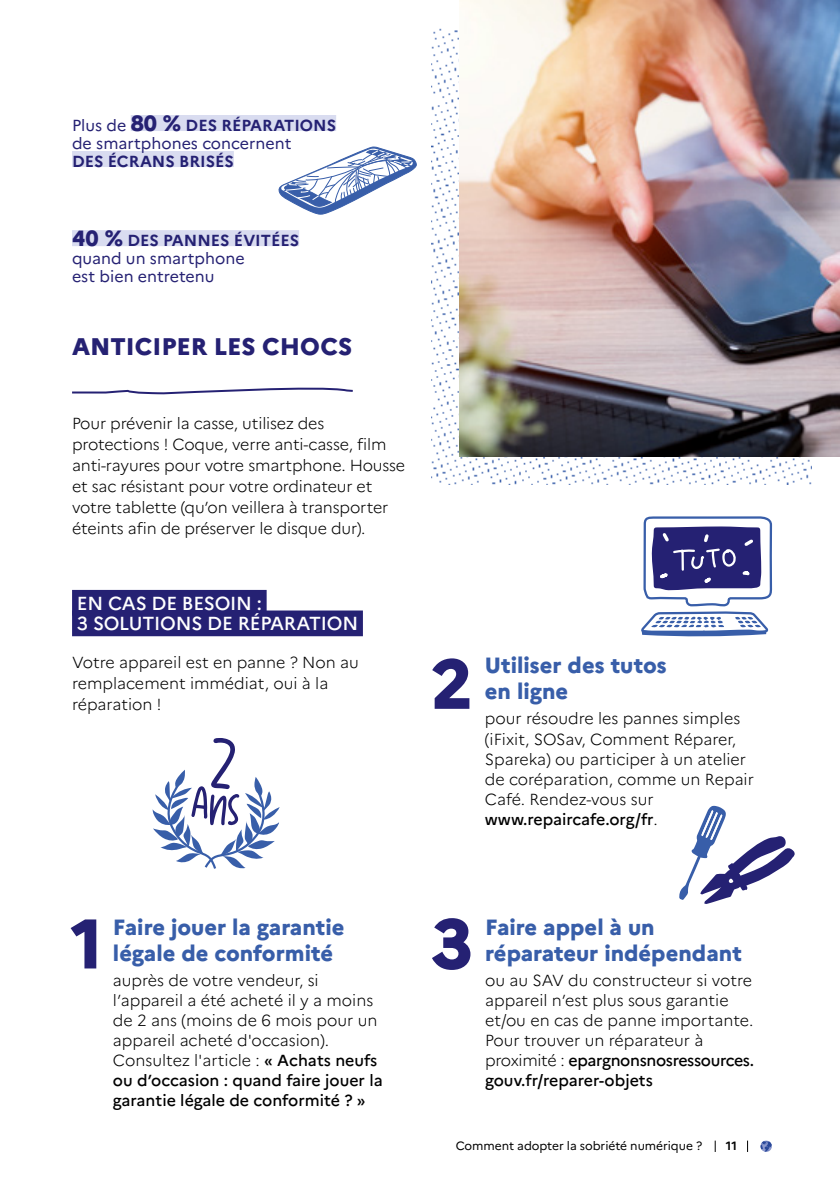
<style>
.page{position:relative;width:840px;height:1191px;background:#fff}
.page>*{position:absolute;margin:0;border:0;box-sizing:border-box;transform-origin:0 0}
.t1{font:800 70px "Marianne";color:#252173}
.t2{font:800 24px "Marianne";color:#252173}
.t3{font:800 22px/26px "Marianne";color:#385ea9}
.t4{font:500 18.8px/20.6px "Marianne";letter-spacing:-.01em;color:#fff}
.t5{font:300 16px/20px "Marianne";letter-spacing:-.005em;color:#000}
.t6{font:16px/18px "Marianne";color:#252173}
.t7{font:700 16px "Marianne";color:#252173}
.t8{font:12px "Marianne";letter-spacing:-.005em;color:#000}
.t9{font:700 12px "Marianne";color:#000}
.s1{font-weight:800;font-size:22px}
.s2{font-weight:700}
.s3{font-weight:500}
</style>
<div class="page">
<img style="left:431px;top:28px;width:380px;height:457px">
<img style="left:459px;top:0;width:380px;height:456px">
<svg style="left:72px;top:387px;width:281px;height:8px"></svg>
<div style="left:72px;top:590px;width:194px;height:25px;background:#252173"></div>
<div style="left:72px;top:610px;width:291px;height:26px;background:#252173"></div>
<div style="left:131px;top:115px;width:205px;height:16px;background:#d9dcf0"></div>
<div style="left:72px;top:151px;width:162px;height:16px;background:#d9dcf0"></div>
<div style="left:72px;top:230px;width:227px;height:16px;background:#d9dcf0"></div>
<svg style="left:760px;top:1140px;width:11px;height:12px"></svg>
<svg style="left:714px;top:1140px;width:1px;height:12px"></svg>
<svg style="left:641px;top:516px;width:131px;height:121px"></svg>
<svg style="left:679px;top:805px;width:115px;height:99px"></svg>
<svg style="left:152px;top:738px;width:127px;height:131px"></svg>
<svg style="left:278px;top:146px;width:139px;height:69px"></svg>
<p class="t6" style="left:72px;top:115px;width:265px">Plus de <span class="s1">80 %</span> <span class="s2">DES RÉPARATIONS </span>de smartphones concernent</p>
<p class="t7" style="left:72px;top:149px;width:163px">DES ÉCRANS BRISÉS</p>
<p class="t6" style="left:72px;top:230px;width:228px"><span class="s1">40 %</span> <span class="s2">DES PANNES ÉVITÉES </span>quand un smartphone<br>est bien entretenu</p>
<h2 class="t2" style="left:72px;top:327px;width:281px">ANTICIPER LES CHOCS</h2>
<p class="t5" style="left:72px;top:411px;width:334px;line-height:21px">Pour prévenir la casse, utilisez des protections ! Coque, verre anti-casse, film anti-rayures pour votre smartphone. Housse et sac résistant pour votre ordinateur et votre tablette (qu’on veillera à transporter éteints afin de préserver le disque dur).</p>
<p class="t4" style="left:77px;top:591px;width:282px">EN CAS DE BESOIN :<br>3 SOLUTIONS DE RÉPARATION</p>
<p class="t5" style="left:72px;top:651px;width:288px;line-height:21px">Votre appareil est en panne ? Non au remplacement immédiat, oui à la réparation !</p>
<h1 class="t1" style="left:431px;top:629px;width:43px">2</h1>
<h3 class="t3" style="left:484px;top:650px;width:183px">Utiliser des tutos en ligne</h3>
<p class="t5" style="left:484px;top:707px;width:270px">pour résoudre les pannes simples (iFixit, SOSav, Comment Réparer,<br>Spareka) ou participer à un atelier de coréparation, comme un Repair<br>Café. Rendez-vous sur <span class="s3">www.repaircafe.org/fr</span>.</p>
<h1 class="t1" style="left:71px;top:889px;width:34px">1</h1>
<h3 class="t3" style="left:113px;top:912px;width:233px">Faire jouer la garantie légale de conformité</h3>
<p class="t5" style="left:113px;top:969px;width:271px">auprès de votre vendeur, si l’appareil a été acheté il y a moins de 2 ans (moins de 6 mois pour un appareil acheté d'occasion).<br>Consultez l'article : <span class="s3">« Achats neufs ou d’occasion : quand faire jouer la garantie légale de conformité ? »</span></p>
<h1 class="t1" style="left:431px;top:889px;width:43px">3</h1>
<h3 class="t3" style="left:485px;top:912px;width:258px">Faire appel à un réparateur indépendant</h3>
<p class="t5" style="left:485px;top:969px;width:270px">ou au SAV du constructeur si votre appareil n’est plus sous garantie et/ou en cas de panne importante.<br>Pour trouver un réparateur à proximité : <span class="s3">epargnonsnosressources. gouv.fr/reparer-objets</span></p>
<p class="t8" style="left:455px;top:1137px;width:248px">Comment adopter la sobriété numérique ?</p>
<p class="t9" style="left:725px;top:1136px;width:13px">11</p>
</div>
